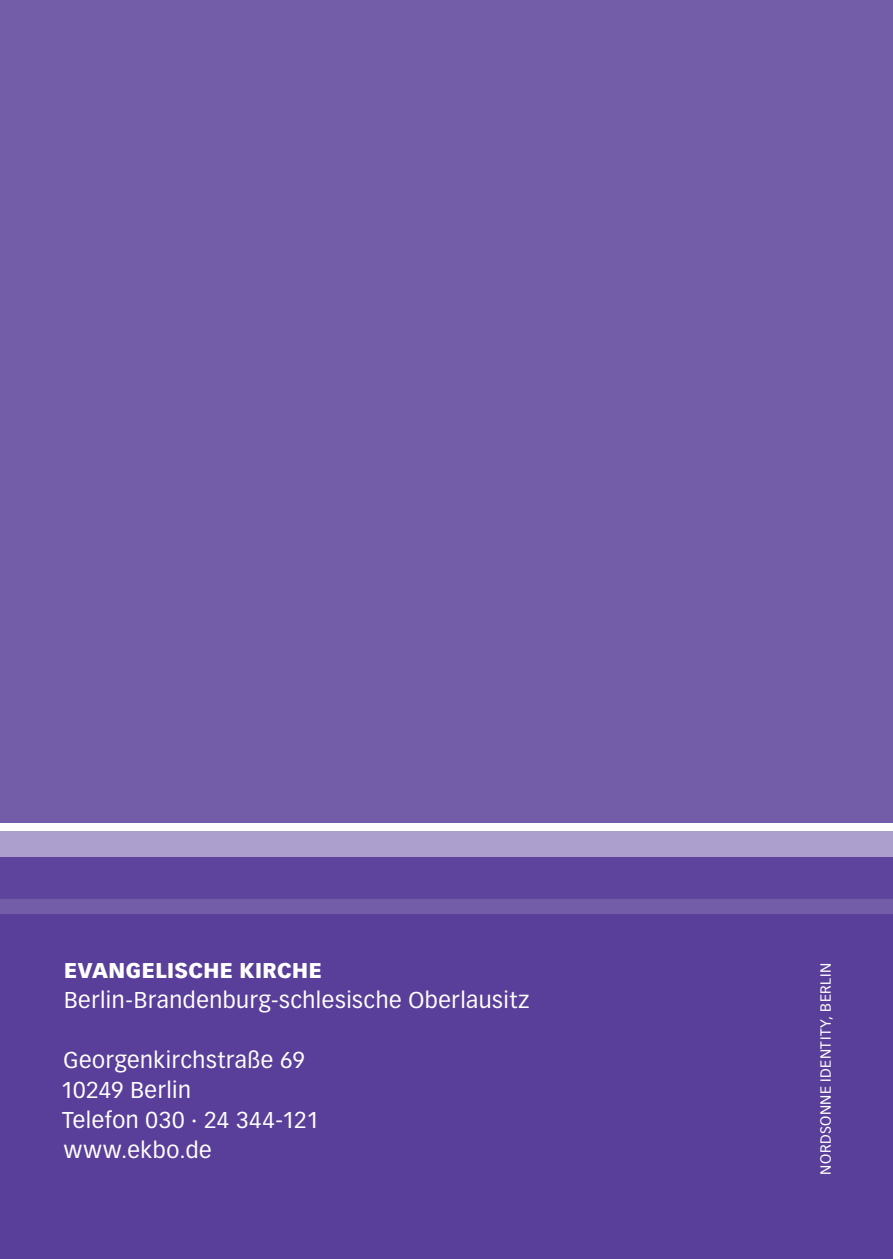
<style>
.page{position:relative;width:893px;height:1259px;background:#735da8}
.page>*{position:absolute;margin:0;border:0;box-sizing:border-box;transform-origin:0 0}
.t1{font:22.5px "Vectora LH";letter-spacing:.025em;color:#fff}
.t2{font:900 21px "Vectora LH";letter-spacing:.02em;color:#fff}
.text{font:14.4px "Vectora LH";letter-spacing:.035em;color:#fff}
</style>
<div class="page">
<div style="left:0;top:914px;width:893px;height:345px;background:#593f99"></div>
<div style="left:0;top:823px;width:893px;height:8px;background:#fff"></div>
<div style="left:0;top:852px;width:893px;height:46px;background:#593e99"></div>
<div style="left:0;top:831px;width:893px;height:26px;background:#ac9fcd"></div>
<p class="t2" style="left:64px;top:957px;width:259px">EVANGELISCHE KIRCHE</p>
<p class="t1" style="left:64px;top:986px;width:467px">Berlin-Brandenburg-schlesische Oberlausitz</p>
<p class="t1" style="left:64px;top:1046px;width:243px">Georgenkirchstraße 69</p>
<p class="t1" style="left:61px;top:1076px;width:132px">10249 Berlin</p>
<p class="t1" style="left:62px;top:1106px;width:258px">Telefon 030 · 24 344-121</p>
<p class="t1" style="left:64px;top:1136px;width:149px">www.ekbo.de</p>
<p class="text" style="left:817px;top:1174px;width:213px;rotate:-90deg">NORDSONNE IDENTITY, BERLIN</p>
</div>
